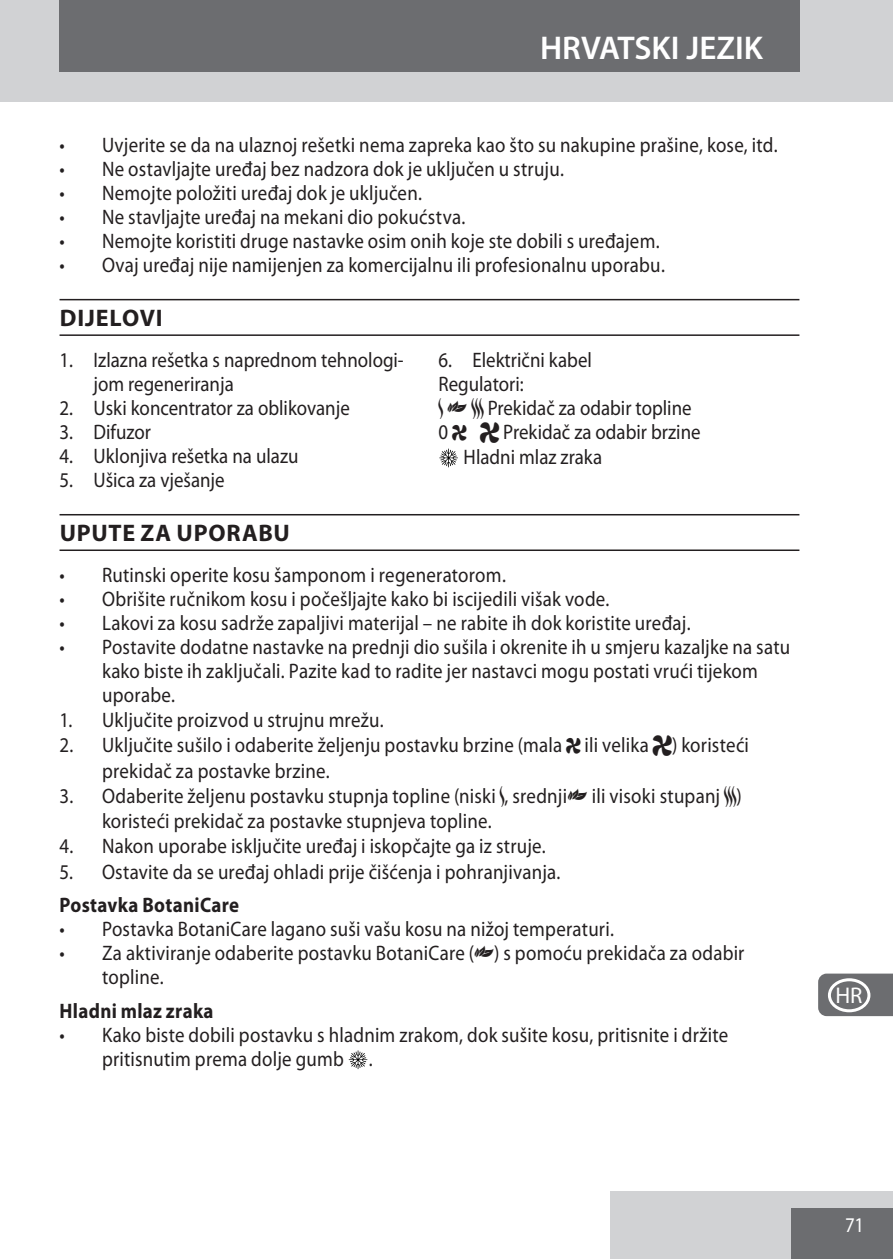
<style>
.page{position:relative;width:893px;height:1259px;background:#fff}
.page>*{position:absolute;margin:0;border:0;box-sizing:border-box;transform-origin:0 0}
.t1{font:600 33px "Myriad Pro";color:#fff}
.heading{font:700 24px "Myriad Pro";letter-spacing:.035em;color:#231f20}
.t2{font:22.8px "Myriad Pro";color:#fff}
.Parts{font:21px/24px "Myriad Pro";letter-spacing:.01em;color:#231f20;scale:.9 1}
.Subheading{font:700 21px "Myriad Pro";letter-spacing:.02em;color:#231f20;scale:.9 1}
.t3{font:21px "Myriad Pro";color:#fff;scale:.9 1}
.s1{font-family:"Myriad Bitsn Bobs"}
.s2{font-family:"Myriad More"}
</style>
<div class="page">
<div style="left:611px;top:1191px;width:282px;height:68px;background:#d1d2d4"></div>
<div style="left:791px;top:1208px;width:102px;height:51px;background:#6c6d70"></div>
<div style="left:0;top:0;width:893px;height:102px;background:#d1d2d4"></div>
<div style="left:59px;top:0;width:740px;height:72px;background:#6c6d70"></div>
<hr style="left:60px;top:299px;width:739px;height:1px;background:#231f20">
<hr style="left:60px;top:334px;width:739px;height:2px;background:#231f20">
<svg style="left:439px;top:449px;width:19px;height:18px"></svg>
<hr style="left:60px;top:514px;width:739px;height:1px;background:#231f20">
<hr style="left:60px;top:549px;width:739px;height:2px;background:#231f20">
<svg style="left:349px;top:1050px;width:18px;height:19px"></svg>
<svg style="left:818px;top:973px;width:75px;height:43px"></svg>
<div style="left:828px;top:128px;width:42px;height:34px;border:3px solid #fff;border-radius:50%"></div>
<div style="left:828px;top:170px;width:42px;height:34px;border:3px solid #fff;border-radius:50%"></div>
<div style="left:828px;top:213px;width:42px;height:34px;border:3px solid #fff;border-radius:50%"></div>
<div style="left:828px;top:255px;width:42px;height:34px;border:3px solid #fff;border-radius:50%"></div>
<div style="left:828px;top:298px;width:42px;height:34px;border:3px solid #fff;border-radius:50%"></div>
<div style="left:828px;top:340px;width:42px;height:34px;border:3px solid #fff;border-radius:50%"></div>
<div style="left:828px;top:383px;width:42px;height:34px;border:3px solid #fff;border-radius:50%"></div>
<div style="left:828px;top:425px;width:42px;height:34px;border:3px solid #fff;border-radius:50%"></div>
<div style="left:828px;top:468px;width:42px;height:34px;border:3px solid #fff;border-radius:50%"></div>
<div style="left:828px;top:510px;width:42px;height:34px;border:3px solid #fff;border-radius:50%"></div>
<div style="left:828px;top:553px;width:42px;height:34px;border:3px solid #fff;border-radius:50%"></div>
<div style="left:828px;top:595px;width:42px;height:34px;border:3px solid #fff;border-radius:50%"></div>
<div style="left:828px;top:638px;width:42px;height:34px;border:3px solid #fff;border-radius:50%"></div>
<div style="left:828px;top:680px;width:42px;height:34px;border:3px solid #fff;border-radius:50%"></div>
<div style="left:828px;top:723px;width:42px;height:34px;border:3px solid #fff;border-radius:50%"></div>
<div style="left:828px;top:765px;width:42px;height:34px;border:3px solid #fff;border-radius:50%"></div>
<div style="left:828px;top:808px;width:42px;height:34px;border:3px solid #fff;border-radius:50%"></div>
<div style="left:828px;top:850px;width:42px;height:34px;border:3px solid #fff;border-radius:50%"></div>
<div style="left:828px;top:893px;width:42px;height:34px;border:3px solid #fff;border-radius:50%"></div>
<div style="left:828px;top:935px;width:42px;height:34px;border:3px solid #fff;border-radius:50%"></div>
<div style="left:828px;top:978px;width:42px;height:34px;border:3px solid #fff;border-radius:50%"></div>
<div style="left:828px;top:1020px;width:42px;height:34px;border:3px solid #fff;border-radius:50%"></div>
<div style="left:828px;top:1063px;width:42px;height:34px;border:3px solid #fff;border-radius:50%"></div>
<div style="left:828px;top:1106px;width:42px;height:34px;border:3px solid #fff;border-radius:50%"></div>
<div style="left:828px;top:1148px;width:42px;height:34px;border:3px solid #fff;border-radius:50%"></div>
<p class="t1" style="left:540px;top:29px;width:224px">HRVATSKI JEZIK</p>
<p class="Parts" style="left:60px;top:133px;width:799px">• Uvjerite se da na ulaznoj rešetki nema zapreka kao što su nakupine prašine, kose, itd.</p>
<p class="Parts" style="left:60px;top:157px;width:562px">• Ne ostavljajte uređaj bez nadzora dok je uključen u struju.</p>
<p class="Parts" style="left:60px;top:181px;width:404px">• Nemojte položiti uređaj dok je uključen.</p>
<p class="Parts" style="left:60px;top:205px;width:453px">• Ne stavljajte uređaj na mekani dio pokućstva.</p>
<p class="Parts" style="left:60px;top:229px;width:668px">• Nemojte koristiti druge nastavke osim onih koje ste dobili s uređajem.</p>
<p class="Parts" style="left:60px;top:253px;width:674px">• Ovaj uređaj nije namijenjen za komercijalnu ili profesionalnu uporabu.</p>
<p class="heading" style="left:60px;top:304px;width:104px">DIJELOVI</p>
<p class="Parts" style="left:94px;top:348px;width:346px;text-indent:-34px">1. Izlazna rešetka s naprednom tehnologi&shy;jom regeneriranja</p>
<p class="Parts" style="left:60px;top:396px;width:324px">2. Uski koncentrator za oblikovanje</p>
<p class="Parts" style="left:60px;top:420px;width:103px">3. Difuzor</p>
<p class="Parts" style="left:60px;top:444px;width:267px">4. Uklonjiva rešetka na ulazu</p>
<p class="Parts" style="left:60px;top:468px;width:185px">5. Ušica za vješanje</p>
<p class="Parts" style="left:438px;top:348px;width:172px">6. Električni kabel</p>
<p class="Parts" style="left:438px;top:372px;width:96px">Regulatori:</p>
<p class="Parts" style="left:438px;top:396px;width:283px"><span class="s1">N</span> <span class="s2">L</span> <span class="s1">P</span> Prekidač za odabir topline</p>
<p class="Parts" style="left:438px;top:420px;width:293px">0 <span class="s1">F E</span> Prekidač za odabir brzine</p>
<p class="Parts" style="left:463px;top:445px;width:156px">Hladni mlaz zraka</p>
<p class="heading" style="left:60px;top:519px;width:232px">UPUTE ZA UPORABU</p>
<p class="Parts" style="left:60px;top:563px;width:498px">• Rutinski operite kosu šamponom i regeneratorom.</p>
<p class="Parts" style="left:60px;top:587px;width:613px">• Obrišite ručnikom kosu i počešljajte kako bi iscijedili višak vode.</p>
<p class="Parts" style="left:60px;top:611px;width:703px">• Lakovi za kosu sadrže zapaljivi materijal – ne rabite ih dok koristite uređaj.</p>
<p class="Parts" style="left:102px;top:635px;width:766px;text-indent:-43px">• Postavite dodatne nastavke na prednji dio sušila i okrenite ih u smjeru kazaljke na satu kako biste ih zaključali. Pazite kad to radite jer nastavci mogu postati vrući tijekom uporabe.</p>
<p class="Parts" style="left:60px;top:708px;width:362px">1. Uključite proizvod u strujnu mrežu.</p>
<p class="Parts" style="left:102px;top:733px;width:720px;line-height:25.2px;text-indent:-43px">2. Uključite sušilo i odaberite željenju postavku brzine (mala <span class="s1">F</span> ili velika <span class="s1">E</span>) koristeći prekidač za postavke brzine.</p>
<p class="Parts" style="left:102px;top:783px;width:712px;line-height:25.2px;text-indent:-43px">3. Odaberite željenu postavku stupnja topline (niski <span class="s1">N</span>, srednji<span class="s2">L</span> ili visoki stupanj <span class="s1">P</span>) koristeći prekidač za postavke stupnjeva topline.</p>
<p class="Parts" style="left:60px;top:834px;width:542px">4. Nakon uporabe isključite uređaj i iskopčajte ga iz struje.</p>
<p class="Parts" style="left:60px;top:860px;width:558px">5. Ostavite da se uređaj ohladi prije čišćenja i pohranjivanja.</p>
<p class="Subheading" style="left:60px;top:893px;width:201px">Postavka BotaniCare</p>
<p class="Parts" style="left:60px;top:917px;width:618px">• Postavka BotaniCare lagano suši vašu kosu na nižoj temperaturi.</p>
<p class="Parts" style="left:102px;top:941px;width:715px;text-indent:-43px">• Za aktiviranje odaberite postavku BotaniCare (<span class="s2">L</span>) s pomoću prekidača za odabir topline.</p>
<p class="Subheading" style="left:60px;top:999px;width:173px">Hladni mlaz zraka</p>
<p class="Parts" style="left:102px;top:1023px;width:697px;text-indent:-43px">• Kako biste dobili postavku s hladnim zrakom, dok sušite kosu, pritisnite i držite pritisnutim prema dolje gumb .</p>
<p class="t2" style="left:835px;top:982px;width:29px">HR</p>
<p class="t3" style="left:845px;top:1213px;width:23px">71</p>
</div>
